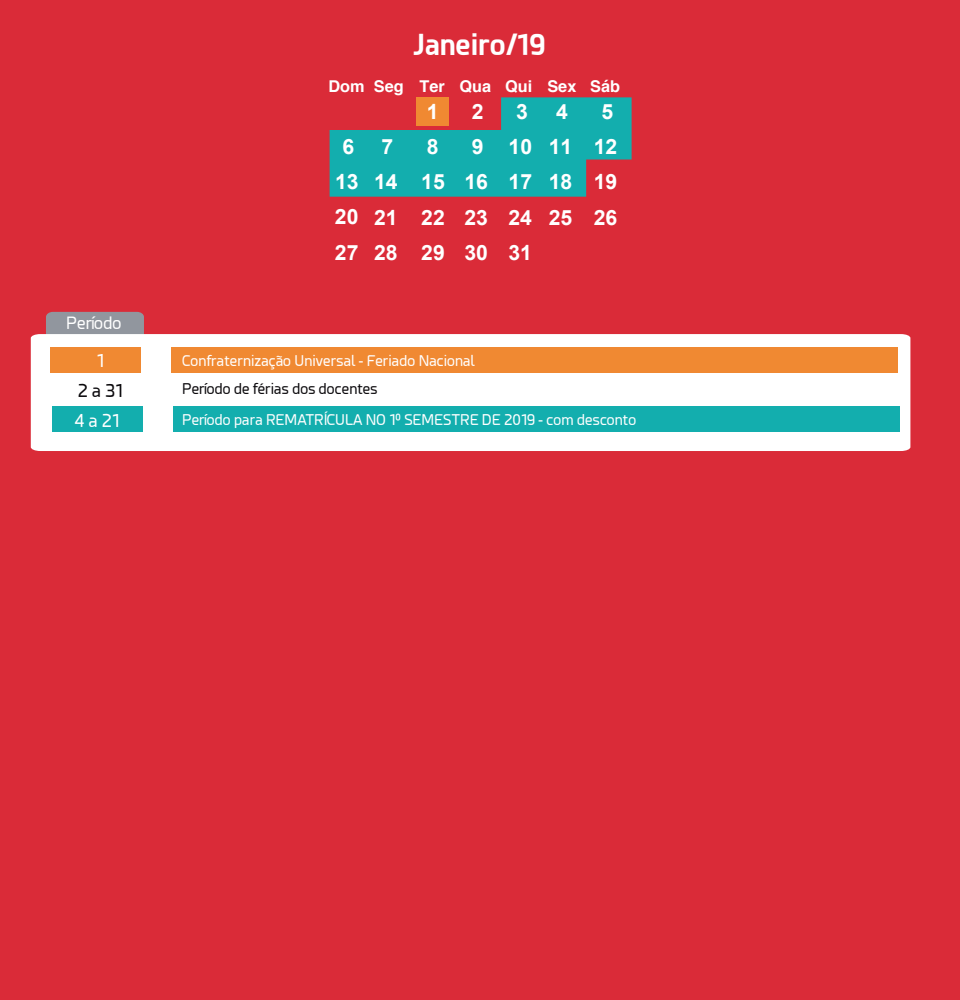
<style>
.page{position:relative;width:960px;height:1000px;background:#da2b38}
.page>*{position:absolute;margin:0;border:0;box-sizing:border-box;transform-origin:0 0}
.t1{font:700 28.5px "Esphimere";color:#fff}
.t2{font:700 21px/35.4px "Arial";color:#fff;text-align:justify}
.t3{font:17.6px "Esphimere";color:#fff}
.t4{font:17.6px "Esphimere";color:#0b090c}
.t5{font:16.7px "Esphimere";color:#fff}
.t6{font:700 16.3px "Helvetica";color:#fff}
.t7{font:14.6px "Esphimere";color:#fff}
.t8{font:14.6px "Esphimere";color:#0b090c}
</style>
<div class="page">
<div style="left:46px;top:312px;width:98px;height:22px;background:#91969e"></div>
<div style="left:31px;top:334px;width:879px;height:117px;background:#fff"></div>
<div style="left:50px;top:347px;width:91px;height:26px;background:#f08932"></div>
<div style="left:171px;top:347px;width:727px;height:26px;background:#f08932"></div>
<div style="left:52px;top:407px;width:91px;height:25px;background:#13aeae"></div>
<div style="left:173px;top:407px;width:726px;height:25px;background:#13aeae"></div>
<svg style="left:330px;top:97px;width:302px;height:100px"></svg>
<h1 class="t1" style="left:414px;top:27px;width:133px">Janeiro/19</h1>
<p class="t5" style="left:66px;top:314px;width:57px">Período</p>
<p class="t6" style="left:328px;top:73px;width:293px">Dom Seg Ter Qua Qui Sex Sáb</p>
<h2 class="t2" style="left:427px;top:94px;width:13px">1</h2>
<h2 class="t2" style="left:472px;top:94px;width:13px">2</h2>
<h2 class="t2" style="left:516px;top:94px;width:13px">3</h2>
<h2 class="t2" style="left:556px;top:94px;width:13px">4</h2>
<h2 class="t2" style="left:601px;top:94px;width:13px">5</h2>
<h2 class="t2" style="left:342px;top:129px;width:13px">6</h2>
<h2 class="t2" style="left:382px;top:130px;width:13px">7</h2>
<h2 class="t2" style="left:427px;top:130px;width:13px">8</h2>
<h2 class="t2" style="left:335px;top:130px;width:284px;text-indent:137px">9 10 11 12<br>13 14 15 16 17 18 19<br>20 21 22 23 24 25 26<br>27 28 29 30 31</h2>
<p class="t3" style="left:97px;top:351px;width:8px">1</p>
<p class="t7" style="left:182px;top:352px;width:294px">Confraternização Universal - Feriado Nacional</p>
<p class="t4" style="left:78px;top:381px;width:46px">2 a 31</p>
<p class="t8" style="left:182px;top:380px;width:197px">Período de férias dos docentes</p>
<p class="t3" style="left:74px;top:410px;width:46px">4 a 21</p>
<p class="t7" style="left:182px;top:411px;width:456px">Período para REMATRÍCULA NO 1º SEMESTRE DE 2019 - com desconto</p>
</div>
